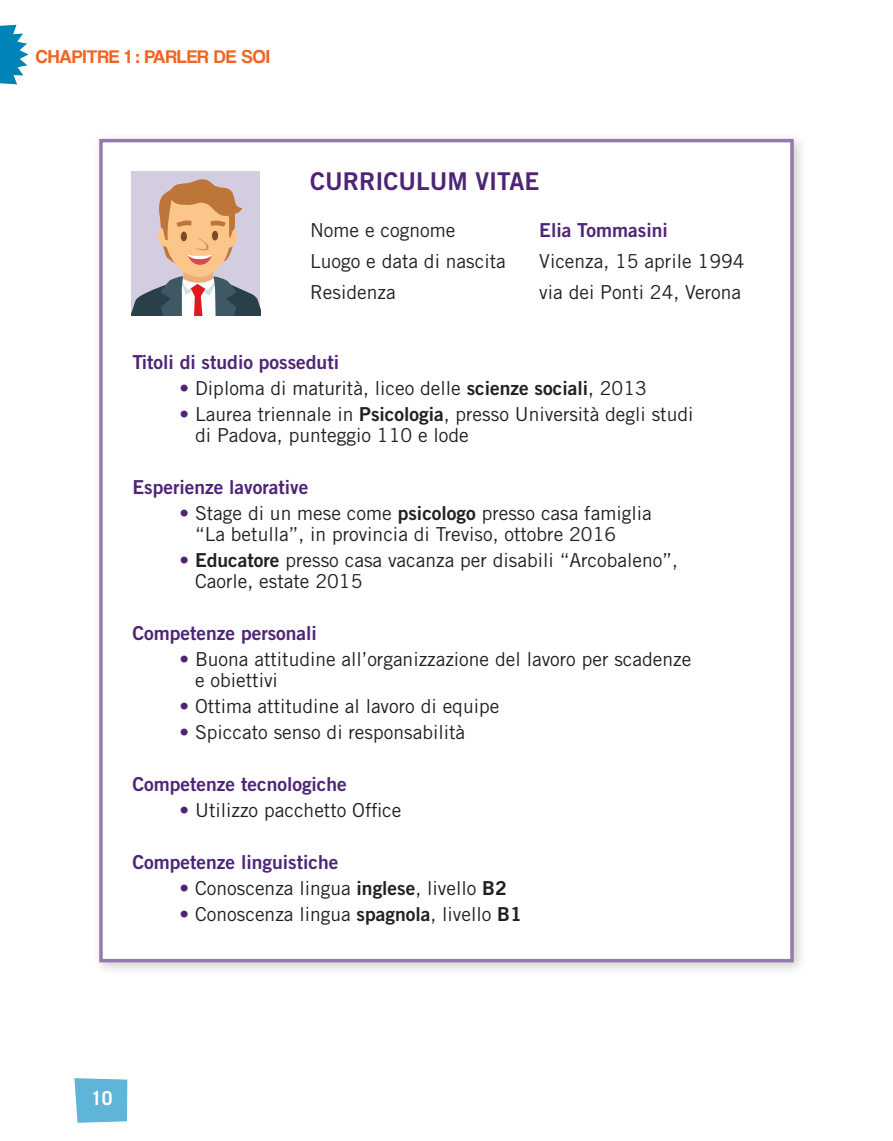
<style>
.page{position:relative;width:893px;height:1141px;background:#fff}
.page>*{position:absolute;margin:0;border:0;box-sizing:border-box;transform-origin:0 0}
.t1{font:24.5px "Trade Gothic LT Std Bd 2";color:#4f2477}
.t2{font:19.25px/21px "Trade Gothic LT Std";color:#231f20}
.t3{font:19.25px "Trade Gothic LT Std Bd 2";color:#4f2477}
.t4{font:19.25px "Coolvetica Rg";letter-spacing:.02em;color:#f36421}
.t5{font:700 19.25px "Trade Gothic LT Std";color:#fff}
.s1{color:#4f2477}
.s2{font-family:"Trade Gothic LT Std Bd 2"}
</style>
<div class="page">
<div style="left:92px;top:132px;width:716px;height:844px;background:#231f20;opacity:.22"></div>
<div style="left:101px;top:141px;width:691px;height:820px;background:#fff"></div>
<div style="left:99px;top:139px;width:695px;height:823px;border:4px solid #937cac"></div>
<div style="left:131px;top:171px;width:129px;height:144px;background:#d4ccdf"></div>
<svg style="left:131px;top:179px;width:129px;height:136px"></svg>
<svg style="left:74px;top:1078px;width:53px;height:45px;background:#6abada"></svg>
<svg style="left:0;top:25px;width:29px;height:59px"></svg>
<p class="t4" style="left:36px;top:45px;width:235px">CHAPITRE 1 : PARLER DE SOI</p>
<p class="t1" style="left:310px;top:166px;width:231px">CURRICULUM VITAE</p>
<p class="t2" style="left:310px;top:219px;width:147px">Nome e cognome</p>
<p class="t3" style="left:539px;top:218px;width:130px">Elia Tommasini</p>
<p class="t2" style="left:310px;top:250px;width:197px">Luogo e data di nascita</p>
<p class="t2" style="left:539px;top:250px;width:207px">Vicenza, 15 aprile 1994</p>
<p class="t2" style="left:310px;top:281px;width:87px">Residenza</p>
<p class="t2" style="left:539px;top:281px;width:203px">via dei Ponti 24, Verona</p>
<p class="t3" style="left:132px;top:350px;width:208px">Titoli di studio posseduti</p>
<p class="t2" style="left:180px;top:378px;width:469px"><span class="s1">•</span> Diploma di maturità, liceo delle <span class="s2">scienze sociali</span>, 2013</p>
<p class="t2" style="left:195px;top:404px;width:500px;text-indent:-15px"><span class="s1">•</span> Laurea triennale in <span class="s2">Psicologia</span>, presso Università degli studi di Padova, punteggio 110 e lode</p>
<p class="t3" style="left:132px;top:475px;width:177px">Esperienze lavorative</p>
<p class="t2" style="left:195px;top:502px;width:458px;text-indent:-15px"><span class="s1">•</span> Stage di un mese come <span class="s2">psicologo</span> presso casa famiglia “La betulla”, in provincia di Treviso, ottobre 2016</p>
<p class="t2" style="left:195px;top:549px;width:484px;text-indent:-15px"><span class="s1">•</span> <span class="s2">Educatore</span> presso casa vacanza per disabili “Arcobaleno”,<br>Caorle, estate 2015</p>
<p class="t3" style="left:132px;top:621px;width:186px">Competenze personali</p>
<p class="t2" style="left:195px;top:648px;width:498px;text-indent:-15px"><span class="s1">•</span> Buona attitudine all’organizzazione del lavoro per scadenze e obiettivi</p>
<p class="t2" style="left:180px;top:695px;width:321px"><span class="s1">•</span> Ottima attitudine al lavoro di equipe</p>
<p class="t2" style="left:180px;top:721px;width:287px"><span class="s1">•</span> Spiccato senso di responsabilità</p>
<p class="t3" style="left:132px;top:772px;width:216px">Competenze tecnologiche</p>
<p class="t2" style="left:180px;top:799px;width:223px"><span class="s1">•</span> Utilizzo pacchetto Office</p>
<p class="t3" style="left:132px;top:850px;width:207px">Competenze linguistiche</p>
<p class="t2" style="left:180px;top:877px;width:329px"><span class="s1">•</span> Conoscenza lingua <span class="s2">inglese</span>, livello <span class="s2">B2</span></p>
<p class="t2" style="left:180px;top:903px;width:344px"><span class="s1">•</span> Conoscenza lingua <span class="s2">spagnola</span>, livello <span class="s2">B1</span></p>
<p class="t5" style="left:91px;top:1087px;width:23px">10</p>
</div>
